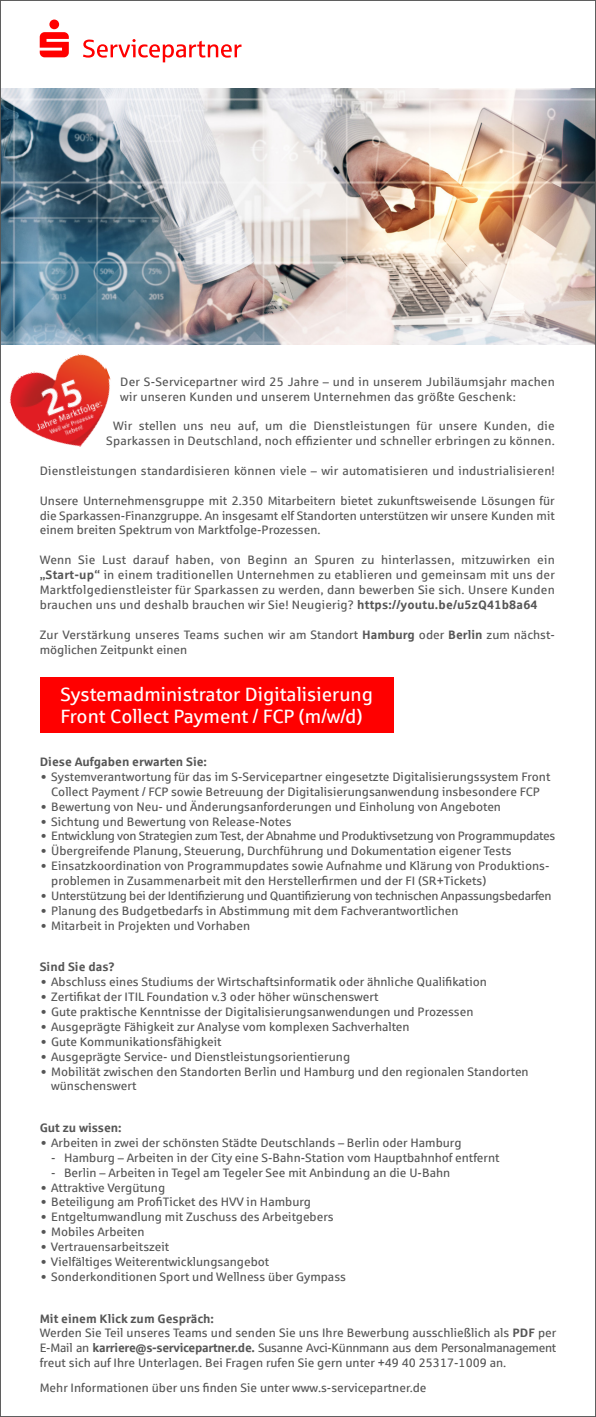
<style>
.page{position:relative;width:596px;height:1417px;background:#fff}
.page>*{position:absolute;margin:0;border:0;box-sizing:border-box;transform-origin:0 0}
.t1{font:19.25px/22.8px "Sparkasse Rg";color:#fff}
.t2{font:12.25px/14.9px "Sparkasse Rg";color:#565656}
.t3{font:12.25px "Sparkasse Rg";letter-spacing:-.025em;color:#565656}
.t4{font:700 12.25px "Sparkasse Rg";color:#565656}
.s1{font-weight:700}
</style>
<div class="page">
<img style="left:9px;top:353px;width:102px;height:94px">
<img style="left:2px;top:88px;width:591px;height:256px">
<svg style="left:40px;top:20px;width:29px;height:37px"></svg>
<svg style="left:83px;top:39px;width:158px;height:23px"></svg>
<div style="left:40px;top:677px;width:353px;height:56px;background:#f00"></div>
<p class="t2" style="left:120px;top:373px;width:436px">Der S-Servicepartner wird 25 Jahre – und in unserem Jubiläumsjahr machen wir unseren Kunden und unserem Unternehmen das größte Geschenk:</p>
<p class="t2" style="left:106px;top:418px;width:449px;text-align:center">Wir stellen uns neu auf, um die Dienstleistungen für unsere Kunden, die<br>Sparkassen in Deutschland, noch effizienter und schneller erbringen zu können.</p>
<p class="t2" style="left:40px;top:463px;width:516px">Dienstleistungen standardisieren können viele – wir automatisieren und industrialisieren!</p>
<p class="t2" style="left:40px;top:492px;width:516px;text-align:justify">Unsere Unternehmensgruppe mit 2.350 Mitarbeitern bietet zukunftsweisende Lösungen für die Sparkassen-Finanzgruppe. An insgesamt elf Standorten unterstützen wir unsere Kunden mit einem breiten Spektrum von Marktfolge-Prozessen.</p>
<p class="t2" style="left:40px;top:552px;width:516px;text-align:justify">Wenn Sie Lust darauf haben, von Beginn an Spuren zu hinterlassen, mitzuwirken ein <span class="s1">„Start-up“</span> in einem traditionellen Unternehmen zu etablieren und gemeinsam mit uns der Marktfolgedienstleister für Sparkassen zu werden, dann bewerben Sie sich. Unsere Kunden brauchen uns und deshalb brauchen wir Sie! Neugierig? <span class="s1">https://youtu.be/u5zQ41b8a64</span></p>
<p class="t2" style="left:40px;top:626px;width:516px">Zur Verstärkung unseres Teams suchen wir am Standort <span class="s1">Hamburg</span> oder <span class="s1">Berlin</span> zum nächst&shy;möglichen Zeitpunkt einen</p>
<h1 class="t1" style="left:60px;top:682px;width:314px">Systemadministrator Digitalisierung<br>Front Collect Payment / FCP (m/w/d)</h1>
<p class="t4" style="left:40px;top:754px;width:169px">Diese Aufgaben erwarten Sie:</p>
<p class="t2" style="left:41px;top:768px;width:510px;text-align:center">• Systemverantwortung für das im S-Servicepartner eingesetzte Digitalisierungssystem Front<br>Collect Payment / FCP sowie Betreuung der Digitalisierungsanwendung insbesondere FCP</p>
<p class="t2" style="left:41px;top:798px;width:461px">• Bewertung von Neu- und Änderungsanforderungen und Einholung von Angeboten</p>
<p class="t2" style="left:41px;top:813px;width:252px">• Sichtung und Bewertung von Release-Notes</p>
<p class="t3" style="left:41px;top:828px;width:515px">• Entwicklung von Strategien zum Test, der Abnahme und Produktivsetzung von Programmupdates</p>
<p class="t2" style="left:41px;top:843px;width:471px">• Übergreifende Planung, Steuerung, Durchführung und Dokumentation eigener Tests</p>
<p class="t2" style="left:51px;top:858px;width:499px;text-indent:-10px">• Einsatzkoordination von Programmupdates sowie Aufnahme und Klärung von Produktions&shy;problemen in Zusammenarbeit mit den Herstellerfirmen und der FI (SR+Tickets)</p>
<p class="t3" style="left:41px;top:888px;width:511px">• Unterstützung bei der Identifizierung und Quantifizierung von technischen Anpassungsbedarfen</p>
<p class="t2" style="left:41px;top:902px;width:418px">• Planung des Budgetbedarfs in Abstimmung mit dem Fachverantwortlichen</p>
<p class="t2" style="left:41px;top:917px;width:210px">• Mitarbeit in Projekten und Vorhaben</p>
<p class="t4" style="left:40px;top:959px;width:77px">Sind Sie das?</p>
<p class="t2" style="left:41px;top:974px;width:447px">• Abschluss eines Studiums der Wirtschaftsinformatik oder ähnliche Qualifikation</p>
<p class="t2" style="left:41px;top:989px;width:338px">• Zertifikat der ITIL Foundation v.3 oder höher wünschenswert</p>
<p class="t2" style="left:41px;top:1003px;width:433px">• Gute praktische Kenntnisse der Digitalisierungsanwendungen und Prozessen</p>
<p class="t2" style="left:41px;top:1018px;width:370px">• Ausgeprägte Fähigkeit zur Analyse vom komplexen Sachverhalten</p>
<p class="t2" style="left:41px;top:1033px;width:182px">• Gute Kommunikationsfähigkeit</p>
<p class="t2" style="left:41px;top:1048px;width:310px">• Ausgeprägte Service- und Dienstleistungsorientierung</p>
<p class="t2" style="left:51px;top:1063px;width:478px;text-indent:-10px">• Mobilität zwischen den Standorten Berlin und Hamburg und den regionalen Standorten wünschenswert</p>
<p class="t4" style="left:40px;top:1119px;width:83px">Gut zu wissen:</p>
<p class="t2" style="left:41px;top:1134px;width:421px">• Arbeiten in zwei der schönsten Städte Deutschlands – Berlin oder Hamburg</p>
<p class="t2" style="left:51px;top:1149px;width:449px">- Hamburg – Arbeiten in der City eine S-Bahn-Station vom Hauptbahnhof entfernt</p>
<p class="t2" style="left:51px;top:1164px;width:400px">- Berlin – Arbeiten in Tegel am Tegeler See mit Anbindung an die U-Bahn</p>
<p class="t2" style="left:41px;top:1179px;width:125px">• Attraktive Vergütung</p>
<p class="t2" style="left:41px;top:1194px;width:271px">• Beteiligung am ProfiTicket des HVV in Hamburg</p>
<p class="t2" style="left:41px;top:1209px;width:294px">• Entgeltumwandlung mit Zuschuss des Arbeitgebers</p>
<p class="t2" style="left:41px;top:1224px;width:105px">• Mobiles Arbeiten</p>
<p class="t2" style="left:41px;top:1238px;width:129px">• Vertrauensarbeitszeit</p>
<p class="t2" style="left:41px;top:1253px;width:229px">• Vielfältiges Weiterentwicklungsangebot</p>
<p class="t2" style="left:41px;top:1268px;width:306px">• Sonderkonditionen Sport und Wellness über Gympass</p>
<p class="t2" style="left:40px;top:1310px;width:518px"><span class="s1">Mit einem Klick zum Gespräch:<br></span>Werden Sie Teil unseres Teams und senden Sie uns Ihre Bewerbung ausschließlich als <span class="s1">PDF</span> per E-Mail an <span class="s1">karriere@s-servicepartner.de.</span> Susanne Avci-Künnmann aus dem Personalmanagement freut sich auf Ihre Unterlagen. Bei Fragen rufen Sie gern unter +49 40 25317-1009 an.</p>
<p class="t2" style="left:40px;top:1379px;width:388px">Mehr Informationen über uns finden Sie unter www.s-servicepartner.de</p>
</div>
